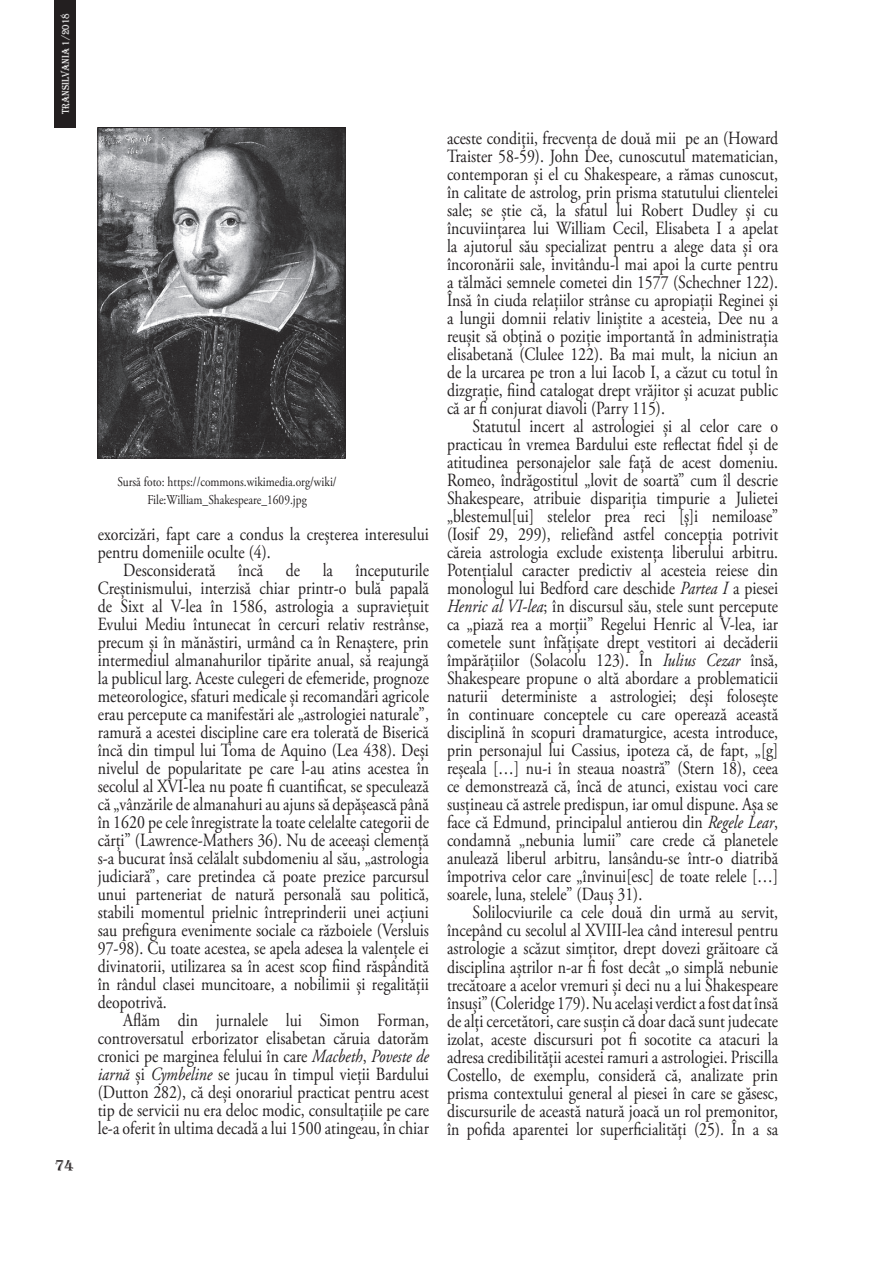
<style>
.page{position:relative;width:893px;height:1263px;background:#fff}
.page>*{position:absolute;margin:0;border:0;box-sizing:border-box;transform-origin:0 0}
.t1{font:18.6px/18px "Adobe Garamond Pro";color:#231f20;text-align:justify;scale:.85 1}
.t2{font:16.5px "Algerian";color:#231f20}
.t3{font:13.5px/18px "Adobe Garamond Pro";color:#231f20;text-align:center;scale:.85 1}
.t4{font:10.5px "Algerian";color:#fff;scale:.9 1}
.s1{font-style:italic}
</style>
<div class="page">
<div style="left:54px;top:0;width:22px;height:128px;background:#231f20"></div>
<img style="left:99px;top:129px;width:244px;height:327px">
<div style="left:97px;top:127px;width:248px;height:331px;border:1px solid #231f20"></div>
<p class="t4" style="left:60px;top:114px;width:114px;rotate:-90deg">transilvania 1/2018</p>
<p class="t2" style="left:54px;top:1157px;width:21px">74</p>
<p class="t3" style="left:118px;top:473px;width:259px">Sursă foto: https://commons.wikimedia.org/wiki/<br>File:William_Shakespeare_1609.jpg</p>
<p class="t1" style="left:98px;top:526px;width:391px">exorcizări, fapt care a condus la creșterea interesului pentru domeniile oculte (4).</p>
<p class="t1" style="left:98px;top:562px;width:391px;text-indent:26px">Desconsiderată încă de la începuturile Creștinismului, interzisă chiar printr-o bulă papală de Sixt al V-lea în 1586, astrologia a supraviețuit Evului Mediu întunecat în cercuri relativ restrânse, precum și în mănăstiri, urmând ca în Renaștere, prin intermediul almanahurilor tipărite anual, să reajungă la publicul larg. Aceste culegeri de efemeride, prognoze meteorologice, sfaturi medicale și recomandări agricole erau percepute ca manifestări ale „astrologiei naturale”, ramură a acestei discipline care era tolerată de Biserică încă din timpul lui Toma de Aquino (Lea 438). Deși nivelul de popularitate pe care l-au atins acestea în secolul al XVI-lea nu poate fi cuantificat, se speculează că „vânzările de almanahuri au ajuns să depășească până în 1620 pe cele înregistrate la toate celelalte categorii de cărți” (Lawrence-Mathers 36). Nu de aceeași clemență s-a bucurat însă celălalt subdomeniu al său, „astrologia judiciară”, care pretindea că poate prezice parcursul unui parteneriat de natură personală sau politică, stabili momentul prielnic întreprinderii unei acțiuni sau prefigura evenimente sociale ca războiele (Versluis 97-98). Cu toate acestea, se apela adesea la valențele ei divinatorii, utilizarea sa în acest scop fiind răspândită în rândul clasei muncitoare, a nobilimii și regalității deopotrivă.</p>
<p class="t1" style="left:98px;top:1012px;width:391px;text-indent:26px">Aflăm din jurnalele lui Simon Forman, controversatul erborizator elisabetan căruia datorăm cronici pe marginea felului în care <span class="s1">Macbeth</span>, <span class="s1">Poveste de iarnă</span> și <span class="s1">Cymbeline</span> se jucau în timpul vieții Bardului (Dutton 282), că deși onorariul practicat pentru acest tip de servicii nu era deloc modic, consultațiile pe care le-a oferit în ultima decadă a lui 1500 atingeau, în chiar</p>
<p class="t1" style="left:447px;top:130px;width:391px">aceste condiții, frecvența de două mii pe an (Howard Traister 58-59). John Dee, cunoscutul matematician, contemporan și el cu Shakespeare, a rămas cunoscut, în calitate de astrolog, prin prisma statutului clientelei sale; se știe că, la sfatul lui Robert Dudley și cu încuviințarea lui William Cecil, Elisabeta I a apelat la ajutorul său specializat pentru a alege data și ora încoronării sale, invitându-l mai apoi la curte pentru a tălmăci semnele cometei din 1577 (Schechner 122).<br>Însă în ciuda relațiilor strânse cu apropiații Reginei și a lungii domnii relativ liniștite a acesteia, Dee nu a reușit să obțină o poziție importantă în administrația elisabetană (Clulee 122). Ba mai mult, la niciun an de la urcarea pe tron a lui Iacob I, a căzut cu totul în dizgrație, fiind catalogat drept vrăjitor și acuzat public că ar fi conjurat diavoli (Parry 115).</p>
<p class="t1" style="left:447px;top:418px;width:391px;text-indent:26px">Statutul incert al astrologiei și al celor care o practicau în vremea Bardului este reflectat fidel și de atitudinea personajelor sale față de acest domeniu.<br>Romeo, îndrăgostitul „lovit de soartă” cum îl descrie Shakespeare, atribuie dispariția timpurie a Julietei „blestemul[ui] stelelor prea reci [ș]i nemiloase” (Iosif 29, 299), reliefând astfel concepția potrivit căreia astrologia exclude existența liberului arbitru.<br>Potențialul caracter predictiv al acesteia reiese din monologul lui Bedford care deschide <span class="s1">Partea I</span> a piesei <span class="s1">Henric al VI-lea</span>; în discursul său, stele sunt percepute ca „piază rea a morții” Regelui Henric al V-lea, iar cometele sunt înfățișate drept vestitori ai decăderii împărățiilor (Solacolu 123). În <span class="s1">Iulius Cezar</span> însă, Shakespeare propune o altă abordare a problematicii naturii deterministe a astrologiei; deși folosește în continuare conceptele cu care operează această disciplină în scopuri dramaturgice, acesta introduce, prin personajul lui Cassius, ipoteza că, de fapt, „[g] reșeala […] nu-i în steaua noastră” (Stern 18), ceea ce demonstrează că, încă de atunci, existau voci care susțineau că astrele predispun, iar omul dispune. Așa se face că Edmund, principalul antierou din <span class="s1">Regele Lear</span>, condamnă „nebunia lumii” care crede că planetele anulează liberul arbitru, lansându-se într-o diatribă împotriva celor care „învinui[esc] de toate relele […] soarele, luna, stelele” (Dauș 31).</p>
<p class="t1" style="left:447px;top:904px;width:391px;text-indent:26px">Solilocviurile ca cele două din urmă au servit, începând cu secolul al XVIII-lea când interesul pentru astrologie a scăzut simțitor, drept dovezi grăitoare că disciplina aștrilor n-ar fi fost decât „o simplă nebunie trecătoare a acelor vremuri și deci nu a lui Shakespeare însuși” (Coleridge 179). Nu același verdict a fost dat însă de alți cercetători, care susțin că doar dacă sunt judecate izolat, aceste discursuri pot fi socotite ca atacuri la adresa credibilității acestei ramuri a astrologiei. Priscilla Costello, de exemplu, consideră că, analizate prin prisma contextului general al piesei în care se găsesc, discursurile de această natură joacă un rol premonitor, în pofida aparentei lor superficialități (25). În a sa</p>
</div>
